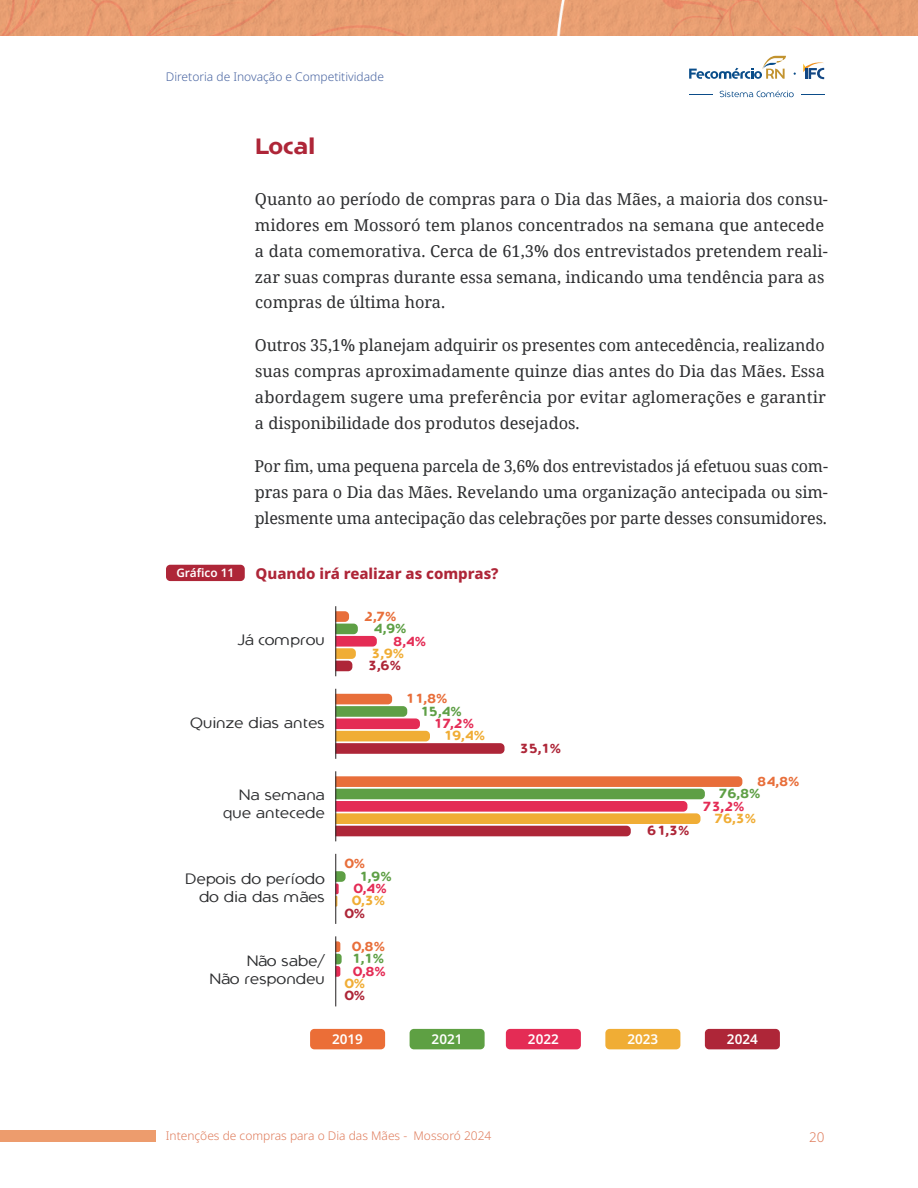
<style>
.page{position:relative;width:918px;height:1188px;background:#fff}
.page>*{position:absolute;margin:0;border:0;box-sizing:border-box;transform-origin:0 0}
.t1{font:700 22.5px "Comercio Sans";color:#ae2638}
.t2{font:16.35px/25.8px "Noto Serif";color:#2d2e30;text-align:justify}
.t3{font:15px/18px "Comercio Sans";letter-spacing:.01em;color:#2d2e30;text-align:right}
.t4{font:800 15px "Noto Sans";color:#ae2638}
.t5{font:600 13.5px "Noto Sans";color:#fff}
.t6{font:300 13.5px "Noto Sans";color:#df7b5a}
.t7{font:700 13.2px "Comercio Sans";color:#5e9f45}
.t8{font:700 13.2px "Comercio Sans";color:#e42c55}
.t9{font:700 13.2px "Comercio Sans";color:#e86e3a}
.t10{font:700 13.2px "Comercio Sans";color:#f0ad35}
.t11{font:700 13.2px "Comercio Sans";color:#ae2638}
.t12{font:300 12px "Noto Sans";color:#df7b5a}
.t13{font:300 12px "Noto Sans";color:#4864a1}
.t14{font:600 11.7px "Noto Sans";color:#fff}
</style>
<div class="page">
<svg style="left:689px;top:90px;width:105px;height:8px"></svg>
<svg style="left:689px;top:56px;width:97px;height:23px"></svg>
<svg style="left:803px;top:62px;width:21px;height:17px"></svg>
<div style="left:0;top:1130px;width:156px;height:11px;background:#ed9c6d"></div>
<img style="left:0;top:0;width:918px;height:35px">
<svg style="left:336px;top:611px;width:41px;height:60px"></svg>
<hr style="left:335px;top:606px;width:1px;height:70px;background:#231f20">
<svg style="left:336px;top:694px;width:169px;height:60px"></svg>
<hr style="left:335px;top:689px;width:1px;height:70px;background:#231f20">
<svg style="left:336px;top:776px;width:406px;height:60px"></svg>
<hr style="left:335px;top:771px;width:1px;height:70px;background:#231f20">
<svg style="left:336px;top:871px;width:10px;height:36px"></svg>
<hr style="left:335px;top:854px;width:1px;height:70px;background:#231f20">
<svg style="left:336px;top:941px;width:6px;height:36px"></svg>
<hr style="left:335px;top:936px;width:1px;height:70px;background:#231f20">
<div style="left:166px;top:565px;width:79px;height:16px;background:#ae2638;border-radius:4px"></div>
<div style="left:506px;top:1029px;width:75px;height:20px;background:#e42c55;border-radius:4px"></div>
<div style="left:310px;top:1029px;width:75px;height:20px;background:#eb6e37;border-radius:4px"></div>
<div style="left:605px;top:1029px;width:75px;height:20px;background:#f0ad35;border-radius:4px"></div>
<div style="left:410px;top:1029px;width:75px;height:20px;background:#5ea043;border-radius:4px"></div>
<div style="left:705px;top:1029px;width:75px;height:20px;background:#ae2638;border-radius:4px"></div>
<p class="t13" style="left:166px;top:68px;width:220px">Diretoria de Inovação e Competitividade</p>
<p class="t14" style="left:176px;top:565px;width:59px">Gráfico 11</p>
<h1 class="t1" style="left:255px;top:133px;width:61px">Local</h1>
<p class="t2" style="left:255px;top:185px;width:575px;text-align:left">Quanto ao período de compras para o Dia das Mães, a maioria dos consu&shy;midores em Mossoró tem planos concentrados na semana que antecede a data comemorativa. Cerca de 61,3% dos entrevistados pretendem reali&shy;zar suas compras durante essa semana, indicando uma tendência para as compras de última hora.</p>
<p class="t2" style="left:255px;top:332px;width:573px">Outros 35,1% planejam adquirir os presentes com antecedência, realizando suas compras aproximadamente quinze dias antes do Dia das Mães. Essa abordagem sugere uma preferência por evitar aglomerações e garantir a disponibilidade dos produtos desejados.</p>
<p class="t2" style="left:254px;top:452px;width:575px">Por fim, uma pequena parcela de 3,6% dos entrevistados já efetuou suas com&shy;pras para o Dia das Mães. Revelando uma organização antecipada ou sim&shy;plesmente uma antecipação das celebrações por parte desses consumidores.</p>
<p class="t4" style="left:255px;top:562px;width:245px">Quando irá realizar as compras?</p>
<p class="t3" style="left:237px;top:631px;width:89px">Já comprou</p>
<p class="t3" style="left:190px;top:713px;width:136px">Quinze dias antes</p>
<p class="t3" style="left:223px;top:785px;width:103px">Na semana que antecede</p>
<p class="t3" style="left:185px;top:869px;width:141px">Depois do período do dia das mães</p>
<p class="t3" style="left:209px;top:952px;width:117px">Não sabe/<br>Não respondeu</p>
<p class="t9" style="left:364px;top:608px;width:34px">2,7%</p>
<p class="t7" style="left:374px;top:621px;width:34px">4,9%</p>
<p class="t8" style="left:393px;top:633px;width:34px">8,4%</p>
<p class="t10" style="left:371px;top:646px;width:34px">3,9%</p>
<p class="t11" style="left:368px;top:658px;width:34px">3,6%</p>
<p class="t9" style="left:405px;top:691px;width:43px">11,8%</p>
<p class="t7" style="left:420px;top:703px;width:43px">15,4%</p>
<p class="t8" style="left:433px;top:716px;width:42px">17,2%</p>
<p class="t10" style="left:443px;top:728px;width:43px">19,4%</p>
<p class="t9" style="left:345px;top:856px;width:22px">0%</p>
<p class="t7" style="left:359px;top:868px;width:34px">1,9%</p>
<p class="t8" style="left:354px;top:881px;width:34px">0,4%</p>
<p class="t10" style="left:352px;top:893px;width:34px">0,3%</p>
<p class="t11" style="left:345px;top:906px;width:22px">0%</p>
<p class="t9" style="left:352px;top:939px;width:34px">0,8%</p>
<p class="t7" style="left:352px;top:951px;width:33px">1,1%</p>
<p class="t8" style="left:353px;top:963px;width:34px">0,8%</p>
<p class="t10" style="left:345px;top:976px;width:22px">0%</p>
<p class="t11" style="left:345px;top:988px;width:22px">0%</p>
<p class="t11" style="left:520px;top:740px;width:43px">35,1%</p>
<p class="t11" style="left:647px;top:823px;width:43px">61,3%</p>
<p class="t9" style="left:757px;top:774px;width:43px">84,8%</p>
<p class="t7" style="left:719px;top:786px;width:43px">76,8%</p>
<p class="t8" style="left:703px;top:798px;width:43px">73,2%</p>
<p class="t10" style="left:714px;top:811px;width:43px">76,3%</p>
<p class="t5" style="left:332px;top:1030px;width:32px">2019</p>
<p class="t5" style="left:432px;top:1030px;width:32px">2021</p>
<p class="t5" style="left:528px;top:1030px;width:32px">2022</p>
<p class="t5" style="left:627px;top:1030px;width:32px">2023</p>
<p class="t5" style="left:727px;top:1030px;width:32px">2024</p>
<p class="t12" style="left:166px;top:1127px;width:327px">Intenções de compras para o Dia das Mães - Mossoró 2024</p>
<p class="t6" style="left:809px;top:1127px;width:17px">20</p>
</div>
